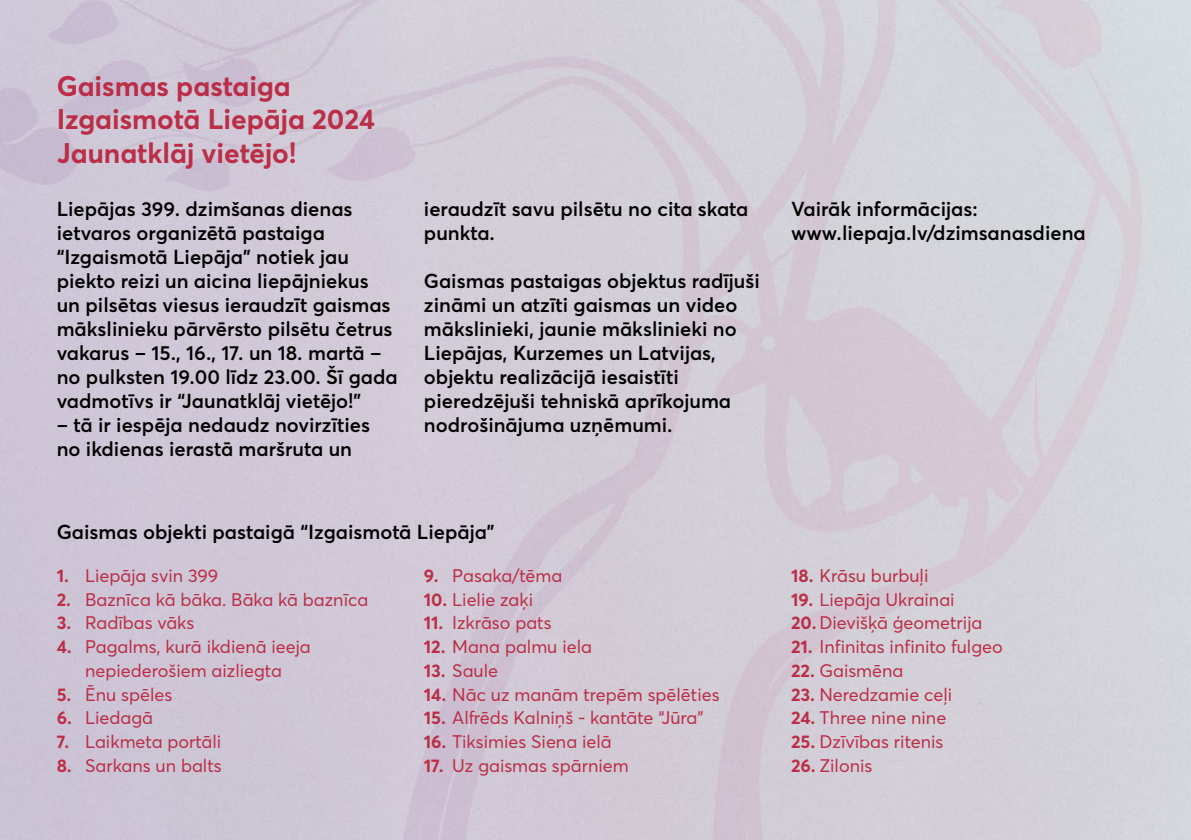
<style>
.page{position:relative;width:1191px;height:840px;background:#fff}
.page>*{position:absolute;margin:0;border:0;box-sizing:border-box;transform-origin:0 0}
.t1{font:700 28px/33.6px "Averta CY";color:#ba2e48}
.t2{font:600 20px/24px "Averta CY";color:#000}
.t3{font:18px/23.6px "Averta CY";color:#ba2e48}
.t4{font:700 18px/23.6px "Averta CY";color:#ba2e48}
.s1{font-weight:700}
</style>
<div class="page">
<h1 class="t1" style="left:57px;top:67px;width:320px">Gaismas pastaiga<br>Izgaismotā Liepāja 2024<br>Jaunatklāj vietējo!</h1>
<p class="t2" style="left:57px;top:196px;width:342px">Liepājas 399. dzimšanas dienas ietvaros organizētā pastaiga “Izgaismotā Liepāja” notiek jau piekto reizi un aicina liepājniekus<br>un pilsētas viesus ieraudzīt gaismas mākslinieku pārvērsto pilsētu četrus vakarus – 15., 16., 17. un 18. martā – no pulksten 19.00 līdz 23.00. Šī gada vadmotīvs ir “Jaunatklāj vietējo!”</p>
<p class="t2" style="left:57px;top:412px;width:315px">– tā ir iespēja nedaudz novirzīties no ikdienas ierastā maršruta un</p>
<p class="t2" style="left:424px;top:196px;width:326px">ieraudzīt savu pilsētu no cita skata punkta.</p>
<p class="t2" style="left:424px;top:268px;width:337px">Gaismas pastaigas objektus radījuši zināmi un atzīti gaismas un video mākslinieki, jaunie mākslinieki no Liepājas, Kurzemes un Latvijas, objektu realizācijā iesaistīti pieredzējuši tehniskā aprīkojuma nodrošinājuma uzņēmumi.</p>
<p class="t2" style="left:57px;top:518px;width:439px">Gaismas objekti pastaigā “Izgaismotā Liepāja”</p>
<p class="t4" style="left:57px;top:562px;width:16px">1.<br>2.<br>3.<br>4.</p>
<p class="t4" style="left:57px;top:681px;width:17px">5.<br>6.<br>7.<br>8.</p>
<p class="t3" style="left:85px;top:563px;width:285px">Liepāja svin 399<br>Baznīca kā bāka. Bāka kā baznīca<br>Radības vāks<br>Pagalms, kurā ikdienā ieeja nepiederošiem aizliegta<br>Ēnu spēles<br>Liedagā<br>Laikmeta portāli<br>Sarkans un balts</p>
<p class="t3" style="left:452px;top:563px;width:112px">Pasaka/tēma</p>
<p class="t4" style="left:424px;top:562px;width:16px">9.</p>
<p class="t3" style="left:424px;top:586px;width:111px"><span class="s1">10.</span> Lielie zaķi<br><span class="s1">11.</span></p>
<p class="t3" style="left:424px;top:634px;width:170px"><span class="s1">12.</span> Mana palmu iela</p>
<p class="t3" style="left:424px;top:657px;width:76px"><span class="s1">13.</span> Saule</p>
<p class="t3" style="left:424px;top:681px;width:297px"><span class="s1">14.</span> Nāc uz manām trepēm spēlēties</p>
<p class="t3" style="left:424px;top:705px;width:281px"><span class="s1">15.</span> Alfrēds Kalniņš - kantāte “Jūra”</p>
<p class="t3" style="left:424px;top:728px;width:189px"><span class="s1">16.</span> Tiksimies Siena ielā<br><span class="s1">17.</span></p>
<p class="t3" style="left:452px;top:610px;width:101px">Izkrāso pats</p>
<p class="t3" style="left:452px;top:752px;width:178px">Uz gaismas spārniem</p>
<p class="t2" style="left:791px;top:196px;width:296px">Vairāk informācijas: www.liepaja.lv/dzimsanasdiena</p>
<p class="t3" style="left:791px;top:563px;width:139px"><span class="s1">18.</span> Krāsu burbuļi</p>
<p class="t3" style="left:791px;top:586px;width:165px"><span class="s1">19.</span> Liepāja Ukrainai</p>
<p class="t3" style="left:791px;top:610px;width:193px"><span class="s1">20.</span> Dievišķā ģeometrija</p>
<p class="t3" style="left:791px;top:634px;width:213px"><span class="s1">21.</span> Infinitas infinito fulgeo</p>
<p class="t3" style="left:791px;top:657px;width:114px"><span class="s1">22.</span> Gaismēna</p>
<p class="t3" style="left:791px;top:681px;width:163px"><span class="s1">23.</span> Neredzamie ceļi</p>
<p class="t3" style="left:791px;top:705px;width:157px"><span class="s1">24.</span> Three nine nine</p>
<p class="t3" style="left:791px;top:728px;width:154px"><span class="s1">25.</span> Dzīvības ritenis</p>
<p class="t3" style="left:791px;top:752px;width:83px"><span class="s1">26.</span> Zilonis</p>
</div>
